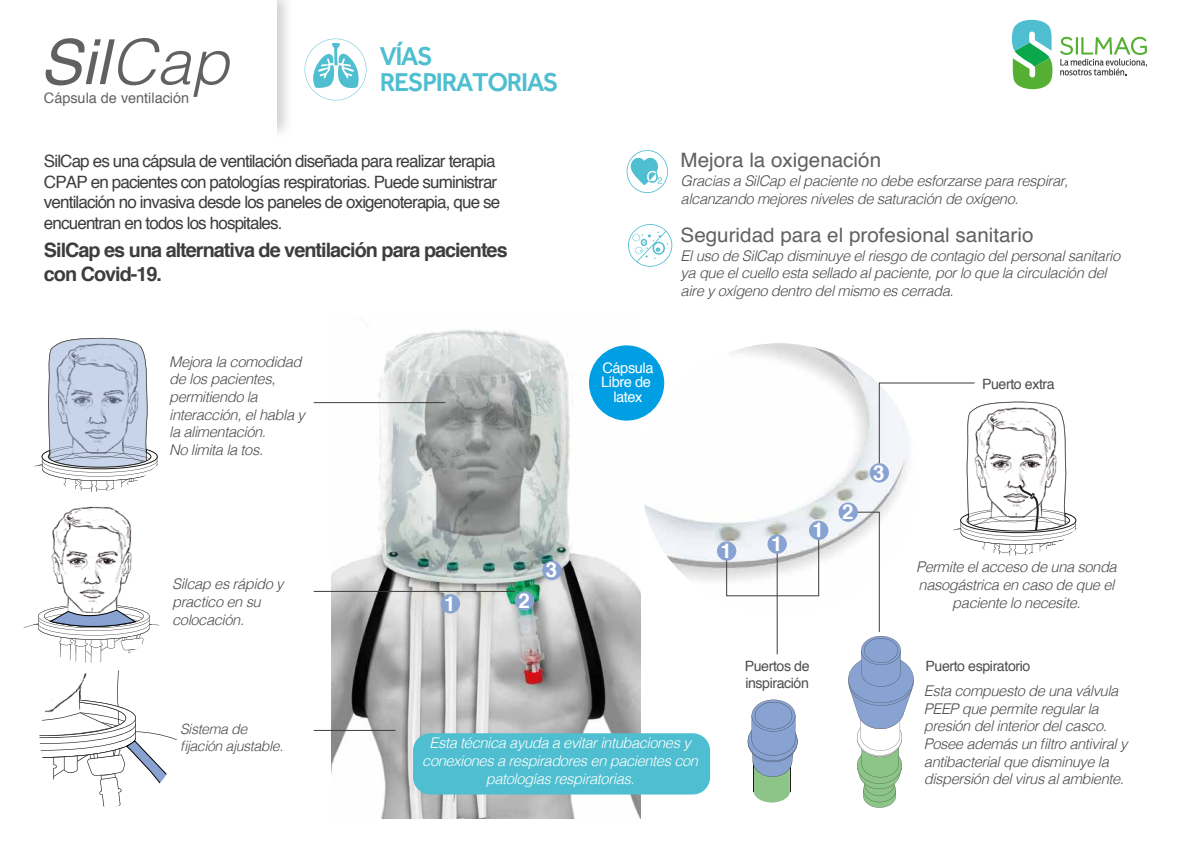
<style>
.page{position:relative;width:1191px;height:842px;background:#fff}
.page>*{position:absolute;margin:0;border:0;box-sizing:border-box;transform-origin:0 0}
.t1{font:500 26.7px/26.7px "Effra";letter-spacing:-.05em;color:#4ebed0}
.t2{font:700 20.5px "Helvetica";color:#fff}
.t3{font:700 19.8px/23.8px "Helvetica";letter-spacing:-.05em;color:#3d3d3c}
.t4{font:19.8px "Helvetica";color:#616160;scale:1.04 1}
.t5{font:17px/20.4px "Helvetica";letter-spacing:-.05em;color:#3d3d3c}
.t6{font:italic 300 14.7px/17.7px "Helvetica";letter-spacing:-.03em;color:#4e4d4d}
.t7{font:italic 300 14.7px/17.7px "Helvetica";letter-spacing:-.03em;color:#fff;text-align:center}
.t8{font:14.6px/14.6px "Helvetica";letter-spacing:-.03em;color:#fff;text-align:center}
.t9{font:14.4px "Helvetica";color:#616160}
.t10{font:14.2px/17px "Helvetica";letter-spacing:-.03em;color:#4e4d4d}
.t11{font:italic 300 14.2px/17px "Helvetica";letter-spacing:-.03em;color:#4e4d4d}
</style>
<div class="page">
<svg style="left:305px;top:39px;width:61px;height:61px"></svg>
<svg style="left:45px;top:38px;width:185px;height:59px"></svg>
<img style="left:51px;top:507px;width:81px;height:95px">
<svg style="left:23px;top:602px;width:137px;height:61px"></svg>
<svg style="left:34px;top:337px;width:124px;height:155px"></svg>
<svg style="left:40px;top:670px;width:137px;height:137px"></svg>
<img style="left:331px;top:330px;width:309px;height:488px">
<img style="left:642px;top:343px;width:234px;height:270px">
<svg style="left:1060px;top:37px;width:86px;height:38px"></svg>
<svg style="left:1012px;top:20px;width:40px;height:69px"></svg>
<svg style="left:748px;top:700px;width:49px;height:102px"></svg>
<div style="left:441px;top:594px;width:19px;height:19px;background:#88a3d1;border-radius:50%"></div>
<div style="left:515px;top:591px;width:19px;height:20px;background:#88a3d1;border-radius:50%"></div>
<div style="left:542px;top:561px;width:19px;height:19px;background:#88a3d1;border-radius:50%"></div>
<svg style="left:725px;top:523px;width:94px;height:74px"></svg>
<div style="left:838px;top:502px;width:20px;height:20px;background:#88a3d1;border-radius:50%"></div>
<hr style="left:776px;top:535px;width:1px;height:119px;background:#3d3d3c">
<div style="left:767px;top:534px;width:20px;height:20px;background:#88a3d1;border-radius:50%"></div>
<div style="left:809px;top:521px;width:19px;height:19px;background:#88a3d1;border-radius:50%"></div>
<div style="left:717px;top:541px;width:19px;height:20px;background:#88a3d1;border-radius:50%"></div>
<svg style="left:847px;top:382px;width:230px;height:426px"></svg>
<hr style="left:314px;top:402px;width:131px;height:1px;background:#3d3d3c">
<hr style="left:314px;top:591px;width:201px;height:1px;background:#3d3d3c">
<hr style="left:314px;top:730px;width:81px;height:1px;background:#3d3d3c">
<svg style="left:628px;top:224px;width:44px;height:43px"></svg>
<svg style="left:626px;top:150px;width:42px;height:43px"></svg>
<div style="left:413px;top:733px;width:297px;height:61px;background:#4ebed0;border-radius:17px"></div>
<div style="left:589px;top:345px;width:75px;height:76px;background:#009fe3;border-radius:50%"></div>
<p class="t9" style="left:44px;top:87px;width:147px">Cápsula de ventilación</p>
<h1 class="t1" style="left:380px;top:42px;width:181px">VÍAS<br>RESPIRATORIAS</h1>
<p class="t5" style="left:44px;top:152px;width:458px">SilCap es una cápsula de ventilación diseñada para realizar terapia CPAP en pacientes con patologías respiratorias. Puede suministrar ventilación no invasiva desde los paneles de oxigenoterapia, que se encuentran en todos los hospitales.</p>
<h3 class="t3" style="left:44px;top:239px;width:465px">SilCap es una alternativa de ventilación para pacientes con Covid-19.</h3>
<p class="t6" style="left:169px;top:352px;width:137px">Mejora la comodidad de los pacientes, permitiendo la interacción, el habla y la alimentación.<br>No limita la tos.</p>
<p class="t6" style="left:172px;top:575px;width:113px">Silcap es rápido y practico en su colocación.</p>
<h2 class="t2" style="left:444px;top:587px;width:13px">1</h2>
<h2 class="t2" style="left:518px;top:584px;width:13px">2</h2>
<h2 class="t2" style="left:546px;top:554px;width:13px">3</h2>
<p class="t8" style="left:601px;top:361px;width:54px">Cápsula<br>Libre de latex</p>
<h3 class="t4" style="left:680px;top:144px;width:194px">Mejora la oxigenación</h3>
<p class="t6" style="left:680px;top:172px;width:389px">Gracias a SilCap el paciente no debe esforzarse para respirar, alcanzando mejores niveles de saturación de oxígeno.</p>
<h3 class="t4" style="left:680px;top:219px;width:341px">Seguridad para el profesional sanitario</h3>
<p class="t6" style="left:680px;top:246px;width:441px">El uso de SilCap disminuye el riesgo de contagio del personal sanitario ya que el cuello esta sellado al paciente, por lo que la circulación del aire y oxígeno dentro del mismo es cerrada.</p>
<h2 class="t2" style="left:720px;top:534px;width:13px">1</h2>
<h2 class="t2" style="left:771px;top:527px;width:13px">1</h2>
<h2 class="t2" style="left:812px;top:513px;width:13px">1</h2>
<h2 class="t2" style="left:842px;top:495px;width:13px">2</h2>
<h2 class="t2" style="left:873px;top:456px;width:13px">3</h2>
<p class="t10" style="left:982px;top:376px;width:74px">Puerto extra</p>
<p class="t6" style="left:916px;top:558px;width:202px;text-align:center">Permite el acceso de una sonda nasogástrica en caso de que el paciente lo necesite.</p>
<p class="t11" style="left:180px;top:720px;width:105px">Sistema de fijación ajustable.</p>
<p class="t7" style="left:422px;top:734px;width:277px">Esta técnica ayuda a evitar intubaciones y conexiones a respiradores en pacientes con patologías respiratorias.</p>
<p class="t10" style="left:744px;top:658px;width:66px">Puertos de inspiración</p>
<p class="t10" style="left:925px;top:658px;width:106px">Puerto espiratorio</p>
<p class="t6" style="left:924px;top:682px;width:205px">Esta compuesto de una válvula<br>PEEP que permite regular la presión del interior del casco.<br>Posee además un filtro antiviral y antibacterial que disminuye la dispersión del virus al ambiente.</p>
</div>
